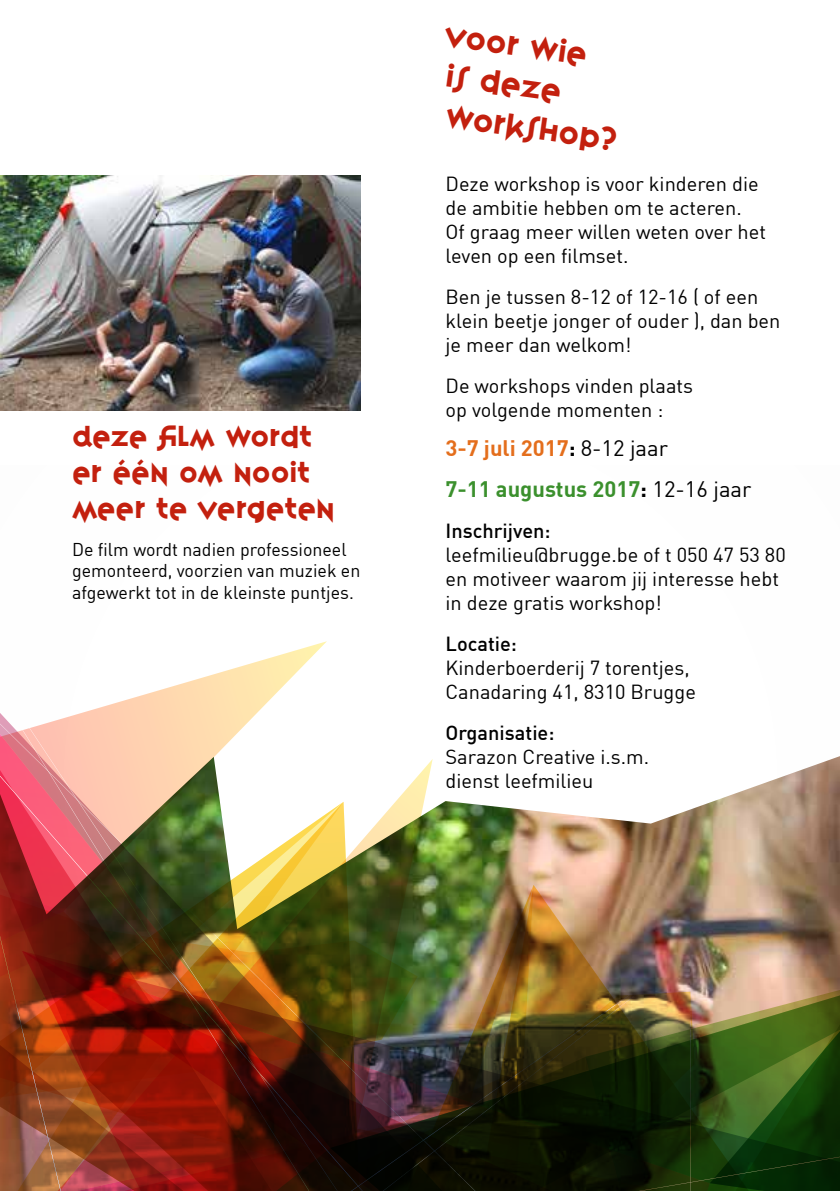
<style>
.page{position:relative;width:840px;height:1191px;background:#fff}
.page>*{position:absolute;margin:0;border:0;box-sizing:border-box;transform-origin:0 0}
.t1{font:28px/40px "Variex OT";color:#c3200e}
.t2{font:25.4px/36.4px "Variex OT";color:#c3200e}
.t3{font:22px/41px "DIN Offc Pro";color:#000}
.t4{font:20px/24px "DIN Offc Pro";color:#000}
.t5{font:500 20px "DIN Offc Pro";color:#000}
.t6{font:18.2px/21.8px "DIN Offc Pro";color:#000}
.s1{font-weight:700;color:#e46e1c}
.s2{font-weight:700}
.s3{font-weight:700;color:#3b902d}
</style>
<div class="page">
<svg style="left:0;top:641px;width:327px;height:114px"></svg>
<img style="left:0;top:755px;width:839px;height:436px">
<img style="left:0;top:176px;width:360px;height:234px">
<p class="t2" style="left:72px;top:419px;width:264px">Deze film wordt er één om nooit meer te vergeten</p>
<p class="t6" style="left:72px;top:536px;width:289px">De film wordt nadien professioneel gemonteerd, voorzien van muziek en afgewerkt tot in de kleinste puntjes.</p>
<h1 class="t1" style="left:448px;top:16px;width:186px;rotate:8deg">Voor wie<br>is deze workshop?</h1>
<p class="t4" style="left:445px;top:170px;width:322px">Deze workshop is voor kinderen die de ambitie hebben om te acteren.<br>Of graag meer willen weten over het leven op een filmset.</p>
<p class="t4" style="left:445px;top:283px;width:336px">Ben je tussen 8-12 of 12-16 ( of een klein beetje jonger of ouder ), dan ben je meer dan welkom!</p>
<p class="t4" style="left:445px;top:372px;width:249px">De workshops vinden plaats op volgende momenten :</p>
<p class="t3" style="left:445px;top:425px;width:307px"><span class="s1">3-7 juli 2017</span><span class="s2">:</span> 8-12 jaar<br><span class="s3">7-11 augustus 2017</span><span class="s2">:</span> 12-16 jaar</p>
<p class="t5" style="left:445px;top:515px;width:107px">Inschrijven:</p>
<p class="t4" style="left:445px;top:541px;width:341px">leefmilieu@brugge.be of t 050 47 53 80 en motiveer waarom jij interesse hebt in deze gratis workshop!</p>
<p class="t5" style="left:445px;top:628px;width:73px">Locatie:</p>
<p class="t4" style="left:445px;top:654px;width:252px">Kinderboerderij 7 torentjes,<br>Canadaring 41, 8310 Brugge</p>
<p class="t5" style="left:445px;top:717px;width:110px">Organisatie:</p>
<p class="t4" style="left:445px;top:743px;width:205px">Sarazon Creative i.s.m. dienst leefmilieu</p>
</div>
